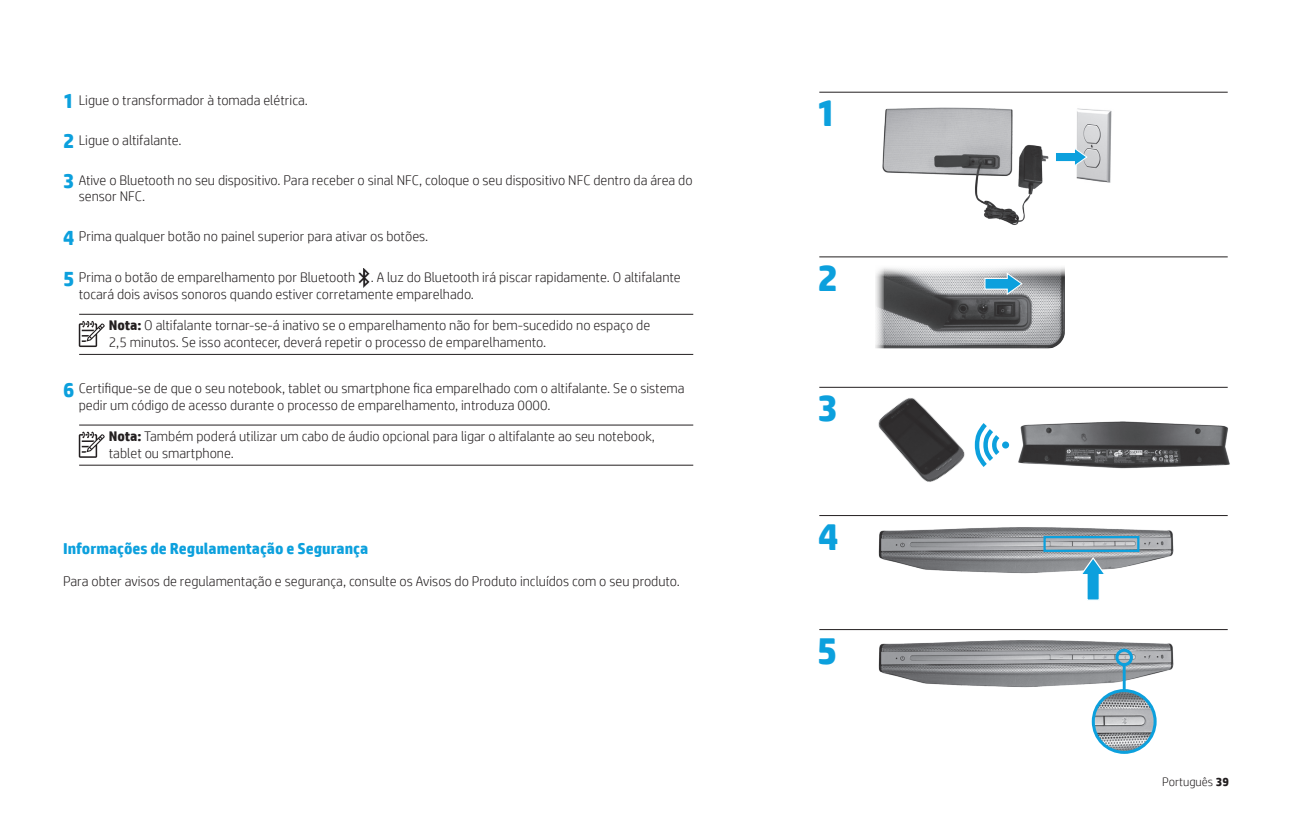
<style>
.page{position:relative;width:1292px;height:819px;background:#fff}
.page>*{position:absolute;margin:0;border:0;box-sizing:border-box;transform-origin:0 0}
.t1{font:700 38.32px "HP Simplified";color:#0ca0dd}
._1_text_title__no_DC{font:700 15.75px "HP Simplified";color:#0ca0dd}
.STEPS{font:300 14px/16.8px "HP Simplified";color:#231f20}
.note{font:300 14px/16.8px "HP Simplified";color:#231f20}
.TS_2ND_PARA{font:300 14px "HP Simplified";color:#231f20}
._1_text_title{font:300 14px "HP Simplified";color:#231f20}
.figure_titles{font:300 12.25px "HP Simplified";color:#231f20}
.s1{font-weight:700;font-size:21px;color:#0ca0dd}
.s2{font-weight:700}
</style>
<div class="page">
<hr style="left:79px;top:314px;width:614px;height:1px;background:#231f20">
<hr style="left:79px;top:354px;width:614px;height:1px;background:#231f20">
<hr style="left:79px;top:425px;width:614px;height:1px;background:#231f20">
<hr style="left:79px;top:465px;width:614px;height:1px;background:#231f20">
<img style="left:359px;top:268px;width:10px;height:19px">
<svg style="left:79px;top:321px;width:26px;height:26px"></svg>
<svg style="left:79px;top:432px;width:26px;height:26px"></svg>
<img style="left:884px;top:276px;width:180px;height:72px">
<svg style="left:845px;top:256px;width:267px;height:20px"></svg>
<svg style="left:855px;top:256px;width:29px;height:93px"></svg>
<img style="left:1076px;top:108px;width:36px;height:75px">
<hr style="left:819px;top:257px;width:408px;height:1px;background:#231f20">
<hr style="left:819px;top:387px;width:408px;height:1px;background:#231f20">
<hr style="left:819px;top:515px;width:408px;height:1px;background:#231f20">
<hr style="left:819px;top:92px;width:408px;height:1px;background:#231f20">
<hr style="left:819px;top:629px;width:408px;height:1px;background:#231f20">
<img style="left:1018px;top:421px;width:212px;height:48px">
<img style="left:882px;top:107px;width:167px;height:118px">
<svg style="left:984px;top:271px;width:39px;height:25px"></svg>
<img style="left:878px;top:527px;width:295px;height:47px">
<svg style="left:1056px;top:147px;width:32px;height:21px"></svg>
<div style="left:1043px;top:536px;width:96px;height:16px;border:2px solid #0ca0dd"></div>
<img style="left:878px;top:640px;width:295px;height:48px">
<img style="left:1093px;top:691px;width:62px;height:61px;border-radius:31px">
<div style="left:1091px;top:689px;width:65px;height:65px;border:3px solid #0ca0dd;border-radius:50%"></div>
<div style="left:1115px;top:649px;width:18px;height:17px;border:3px solid #0ca0dd;border-radius:50%"></div>
<hr style="left:1122px;top:665px;width:3px;height:26px;background:#0ca0dd">
<svg style="left:1079px;top:556px;width:27px;height:44px"></svg>
<img style="left:866px;top:386px;width:149px;height:96px">
<svg style="left:974px;top:423px;width:25px;height:44px"></svg>
<div style="left:1002px;top:441px;width:7px;height:8px;background:#0ca0dd;border-radius:50%"></div>
<p class="_1_text_title" style="left:63px;top:92px;width:246px"><span class="s1">1</span> Ligue o transformador à tomada elétrica.</p>
<p class="STEPS" style="left:63px;top:131px;width:120px"><span class="s1">2</span> Ligue o altifalante.</p>
<p class="STEPS" style="left:79px;top:171px;width:615px;text-indent:-16px"><span class="s1">3</span> Ative o Bluetooth no seu dispositivo. Para receber o sinal NFC, coloque o seu dispositivo NFC dentro da área do sensor NFC.</p>
<p class="STEPS" style="left:63px;top:228px;width:367px"><span class="s1">4</span> Prima qualquer botão no painel superior para ativar os botões.</p>
<p class="STEPS" style="left:79px;top:269px;width:603px;text-indent:-16px"><span class="s1">5</span> Prima o botão de emparelhamento por Bluetooth . A luz do Bluetooth irá piscar rapidamente. O altifalante tocará dois avisos sonoros quando estiver corretamente emparelhado.</p>
<p class="note" style="left:109px;top:317px;width:543px"><span class="s2">Nota:</span> O altifalante tornar-se-á inativo se o emparelhamento não for bem-sucedido no espaço de<br>2,5 minutos. Se isso acontecer, deverá repetir o processo de emparelhamento.</p>
<p class="STEPS" style="left:79px;top:380px;width:607px;text-indent:-16px"><span class="s1">6</span> Certifique-se de que o seu notebook, tablet ou smartphone fica emparelhado com o altifalante. Se o sistema pedir um código de acesso durante o processo de emparelhamento, introduza 0000.</p>
<p class="note" style="left:109px;top:428px;width:548px"><span class="s2">Nota:</span> Também poderá utilizar um cabo de áudio opcional para ligar o altifalante ao seu notebook, tablet ou smartphone.</p>
<p class="_1_text_title__no_DC" style="left:63px;top:539px;width:307px">Informações de Regulamentação e Segurança</p>
<p class="TS_2ND_PARA" style="left:63px;top:574px;width:618px">Para obter avisos de regulamentação e segurança, consulte os Avisos do Produto incluídos com o seu produto.</p>
<h1 class="t1" style="left:816px;top:90px;width:22px">1</h1>
<h1 class="t1" style="left:817px;top:255px;width:22px">2</h1>
<h1 class="t1" style="left:817px;top:386px;width:22px">3</h1>
<h1 class="t1" style="left:818px;top:514px;width:22px">4</h1>
<h1 class="t1" style="left:817px;top:628px;width:22px">5</h1>
<p class="figure_titles" style="left:1162px;top:775px;width:68px">Português <span class="s2">39</span></p>
</div>
